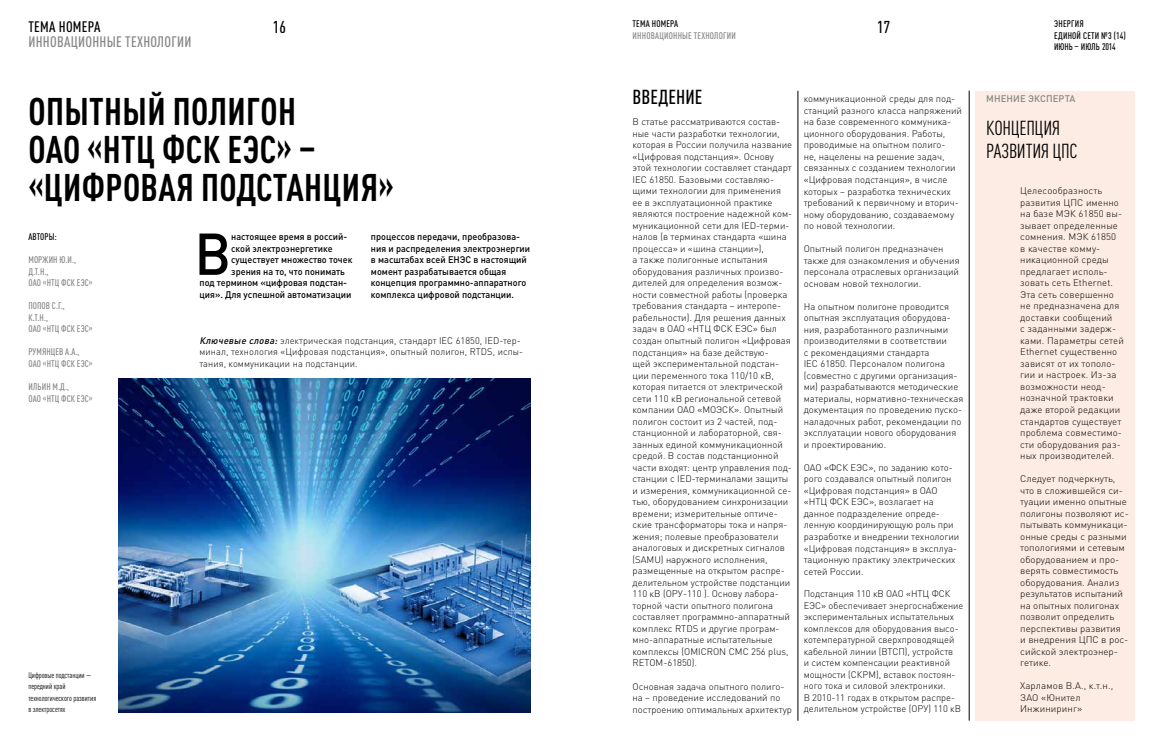
<style>
.page{position:relative;width:1163px;height:752px;background:#fff}
.page>*{position:absolute;margin:0;border:0;box-sizing:border-box;transform-origin:0 0}
.t1{font:500 58px "DIN Pro";color:#000;scale:.96 1}
.t2{font:700 condensed 38px/38px "DIN Pro";letter-spacing:.01em;color:#000}
.t3{font:condensed 20px/23px "DIN Pro";letter-spacing:-.01em;color:#000}
.t4{font:500 condensed 20px "DIN Pro";letter-spacing:.01em;color:#000}
.t5{font:500 condensed 17px "DIN Pro";color:#000}
.t6{font:500 condensed 15px "DIN Pro";letter-spacing:.02em;color:#868786}
.t7{font:500 condensed 15px "DIN Pro";color:#000}
.t8{font:300 9.5px/11.5px "DIN Pro";color:#000}
.t9{font:500 9.5px/11.5px "DIN Pro";color:#000;scale:.96 1}
.t10{font:500 condensed 9.5px/11.5px "DIN Pro";letter-spacing:.01em;color:#868786}
.t11{font:500 condensed 9.5px/11.5px "DIN Pro";letter-spacing:.02em;color:#000}
.t12{font:500 9.5px "DIN Pro";letter-spacing:.01em;color:#868786}
.t13{font:condensed 8px/11.5px "DIN Pro";color:#000}
.s1{font-weight:500;font-style:italic}
</style>
<div class="page">
<img style="left:118px;top:378px;width:412px;height:334px">
<div style="left:974px;top:91px;width:160px;height:629px;background:#fdece4"></div>
<hr style="left:797px;top:91px;width:1px;height:629px;background:#000">
<hr style="left:968px;top:91px;width:1px;height:629px;background:#000">
<h3 class="t7" style="left:28px;top:15px;width:73px">Тема номера</h3>
<h3 class="t6" style="left:28px;top:30px;width:156px">Инновационные технологии</h3>
<h3 class="t5" style="left:273px;top:14px;width:15px">16</h3>
<h3 class="t5" style="left:876px;top:14px;width:15px">17</h3>
<p class="t11" style="left:1054px;top:17px;width:73px">энергия<br>единой сети №3 (14)<br>ИЮНЬ – ИЮЛЬ 2014</p>
<p class="t11" style="left:632px;top:17px;width:47px">Тема номера</p>
<p class="t10" style="left:632px;top:29px;width:99px">Инновационные технологии</p>
<h2 class="t2" style="left:29px;top:89px;width:181px">Опытный полиго</h2>
<h2 class="t2" style="left:28px;top:89px;width:367px;text-indent:250px">н<br>ОАО «НТЦ ФСК ЕЭС» – «Цифровая подстанция»</h2>
<p class="t11" style="left:28px;top:230px;width:5px">АВТО</p>
<p class="t11" style="left:45px;top:230px;width:14px">Ры:</p>
<p class="t10" style="left:28px;top:253px;width:66px">МОРЖИН Ю.И., д.т.н.,<br>ОАО «НТЦ ФСК ЕЭС»</p>
<p class="t10" style="left:28px;top:299px;width:6px">ПОПОВ</p>
<p class="t10" style="left:52px;top:299px;width:14px">С.Г.,</p>
<p class="t10" style="left:28px;top:311px;width:66px">к.т.н.,<br>ОАО «НТЦ ФСК ЕЭС»</p>
<p class="t10" style="left:28px;top:345px;width:66px">РУМЯНЦЕВ А.А.,<br>ОАО «НТЦ ФСК ЕЭС»</p>
<p class="t10" style="left:28px;top:380px;width:66px">ИЛЬИН М.Д.,<br>ОАО «НТЦ ФСК ЕЭС»</p>
<h1 class="t1" style="left:194px;top:216px;width:40px">В</h1>
<p class="t9" style="left:231px;top:231px;width:122px">настоящее время в россий-</p>
<p class="t9" style="left:231px;top:242px;width:107px">ской электроэнергетике</p>
<p class="t9" style="left:231px;top:254px;width:128px">существует множество точек</p>
<p class="t9" style="left:231px;top:265px;width:120px">зрения на то, что понимать</p>
<p class="t9" style="left:199px;top:277px;width:155px">под термином «цифровая подстан-</p>
<p class="t9" style="left:199px;top:288px;width:160px">ция». Для успешной автоматизации</p>
<p class="t9" style="left:371px;top:231px;width:167px">процессов передачи, преобразова&shy;ния и распределения электроэнергии в масштабах всей ЕНЭ</p>
<p class="t9" style="left:371px;top:254px;width:164px;text-indent:95px">С в настоящий момент разрабатывается общая концепция программно-аппаратного комплекса цифровой подстанции.</p>
<p class="t8" style="left:199px;top:334px;width:325px"><span class="s1">Ключевые слова:</span> электрическая подстанция, стандарт IEC 61850, IED-тер&shy;минал, технология «Цифровая подстанция», опытный полигон, RTDS, испы&shy;тания, коммуникации на подстанции.</p>
<p class="t13" style="left:28px;top:668px;width:69px">Цифровые подстанции — передний край технологического развития в электросетях</p>
<h3 class="t4" style="left:632px;top:82px;width:71px">Введение</h3>
<p class="t8" style="left:632px;top:116px;width:161px">В статье рассматриваются состав&shy;ные части разработки технологии, которая в России получила название «Цифровая подстанция». Основу этой технологии составляет стандарт<br>IEC 61850. Базовыми составляю&shy;щими технологии для применения ее в эксплуатационной практике являются построение надежной ком&shy;муникационной сети для IED-терми&shy;налов (в терминах стандарта «шина процесса» и «шина станции»),<br>а также полигонные испытания оборудования различных произво&shy;дителей для определения возмож&shy;ности совместной работы (проверка требования стандарта – интеропе&shy;рабельности). Для решения данных задач в ОАО «НТЦ ФСК ЕЭС» был создан опытный полигон «Цифровая подстанция» на базе действую-<br>щей экспериментальной подстан&shy;ции переменного тока 110/10 кВ, которая питается от электрической сети 110 кВ региональной сетевой компании ОАО «МОЭСК». Опытный полигон состоит из 2 частей, под&shy;станционной и лабораторной, свя&shy;занных единой коммуникационной средой. В состав подстанционной части входят: центр управления под&shy;станции с IED-терминалами защиты и измерения, коммуникационной се&shy;тью, оборудованием синхронизации времени; измерительные оптиче&shy;ские трансформаторы тока и напря&shy;жения; полевые преобразователи аналоговых и дискретных сигналов (SAMU) наружного исполнения, размещенные на открытом распре&shy;делительном устройстве подстанции<br>110 кВ (ОРУ-110 ). Основу лабора&shy;торной части опытного полигона составляет программно-аппаратный комплекс RTDS и другие програм&shy;мно-аппаратные испытательные комплексы (OMICRON CMC 256 plus,<br>RETOM-61850).</p>
<p class="t8" style="left:632px;top:679px;width:161px">Основная задача опытного полиго&shy;на – проведение исследований по построению оптимальных архитектур</p>
<p class="t8" style="left:803px;top:93px;width:160px">коммуникационной среды для под&shy;станций разного класса напряжений на базе современного коммуника&shy;ционного оборудования. Работы, проводимые на опытном полиго-<br>не, нацелены на решение задач, связанных с созданием технологии «Цифровая подстанция», в числе которых – разработка технических требований к первичному и вторич&shy;ному оборудованию, создаваемому по новой технологии.</p>
<p class="t8" style="left:803px;top:243px;width:157px">Опытный полигон предназначен также для ознакомления и обучения персонала отраслевых организаций основам новой технологии.</p>
<p class="t8" style="left:803px;top:300px;width:161px">На опытном полигоне проводится опытная эксплуатация оборудова&shy;ния, разработанного различными производителями в соответствии<br>с рекомендациями стандарта<br>IEC 61850. Персоналом полигона (совместно с другими организация&shy;ми) разрабатываются методические материалы, нормативно-техническая документация по проведению пуско&shy;наладочных работ, рекомендации по эксплуатации нового оборудования и проектированию.</p>
<p class="t8" style="left:803px;top:461px;width:157px">ОАО «ФСК ЕЭС», по заданию кото&shy;рого создавался опытный полигон «Цифровая подстанция» в ОАО «НТЦ ФСК ЕЭС», возлагает на данное подразделение опреде&shy;ленную координирующую роль при разработке и внедрении технологии «Цифровая подстанция» в эксплуа&shy;тационную практику электрических сетей России.</p>
<p class="t8" style="left:803px;top:587px;width:161px">Подстанция 110 кВ ОАО «НТЦ ФСК ЕЭС» обеспечивает энергоснабжение экспериментальных испытательных комплексов для оборудования высо&shy;котемпературной сверхпроводящей кабельной линии (ВТСП), устройств<br>и систем компенсации реактивной мощности (СКРМ), вставок постоян&shy;ного тока и силовой электроники.<br>В 2010-11 годах в открытом распре&shy;делительном устройстве (ОРУ) 110 кВ</p>
<p class="t12" style="left:986px;top:92px;width:90px">Мнение эксперта</p>
<h3 class="t3" style="left:986px;top:114px;width:93px">Концепция развития ЦПС</h3>
<p class="t8" style="left:1020px;top:185px;width:105px">Целесообразность развития ЦПС именно на базе МЭК 61850 вы&shy;зывает определенные сомнения. МЭК 61850<br>в качестве комму&shy;никационной среды предлагает исполь&shy;зовать сеть Ethernet.<br>Эта сеть совершенно не предназначена для доставки сообщений<br>с заданными задерж&shy;ками. Параметры сетей<br>Ethernet существенно зависят от их тополо&shy;гии и настроек. Из-за возможности неод&shy;нозначной трактовки даже второй редакции стандартов существует проблема совместимо&shy;сти оборудования раз&shy;ных производителей.</p>
<p class="t8" style="left:1020px;top:472px;width:110px">Следует подчеркнуть, что в сложившейся си&shy;туации именно опытные полигоны позволяют ис&shy;пытывать коммуникаци&shy;онные среды с разными топологиями и сетевым оборудованием и про&shy;верять совместимость оборудования. Анализ результатов испытаний на опытных полигонах позволит определить перспективы развития<br>и внедрения ЦПС в рос&shy;сийской электроэнер&shy;гетике.</p>
<p class="t8" style="left:1020px;top:679px;width:94px">Харламов В.А., к.т.н.,<br>ЗАО «Юнител<br>Инжиниринг»</p>
</div>
